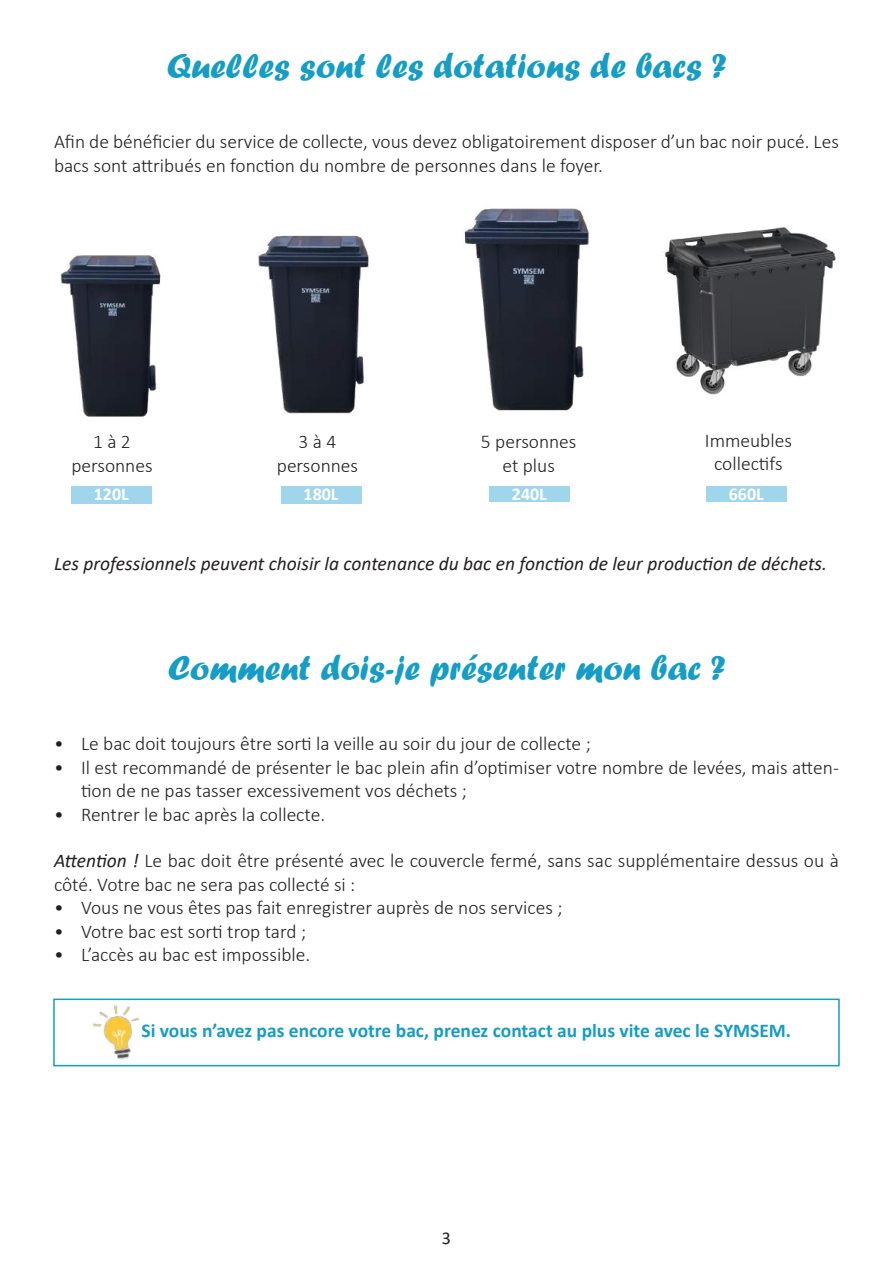
<style>
.page{position:relative;width:893px;height:1263px;background:#fff}
.page>*{position:absolute;margin:0;border:0;box-sizing:border-box;transform-origin:0 0}
.t1{font:36px "Forte";color:#159dc5}
.t2{font:300 19.5px/23.4px "Calibri";color:#231f20;text-align:center}
.t3{font:italic 19.5px "Calibri";color:#231f20}
.t4{font:700 19.5px "Calibri";color:#159dc5}
.t5{font:700 18px "Calibri";color:#fff}
.t6{font:18px "Calibri";color:#231f20}
.s1{font-weight:400;font-style:italic}
</style>
<div class="page">
<img style="left:60px;top:255px;width:101px;height:162px">
<img style="left:258px;top:235px;width:111px;height:179px">
<img style="left:462px;top:208px;width:127px;height:203px">
<img style="left:663px;top:227px;width:173px;height:168px">
<div style="left:489px;top:486px;width:81px;height:16px;background:#9fd6ec"></div>
<div style="left:71px;top:486px;width:81px;height:17px;background:#9fd6ec"></div>
<div style="left:281px;top:486px;width:80px;height:17px;background:#9fd6ec"></div>
<div style="left:706px;top:486px;width:81px;height:16px;background:#9fd6ec"></div>
<div style="left:53px;top:998px;width:787px;height:68px;border:2px solid #159dc5"></div>
<img style="left:93px;top:1005px;width:47px;height:55px">
<h1 class="t1" style="left:167px;top:45px;width:561px">Quelles sont les dotations de bacs ?</h1>
<p class="t2" style="left:54px;top:130px;width:786px;text-align:left">Afin de bénéficier du service de collecte, vous devez obligatoirement disposer d’un bac noir pucé. Les bacs sont attribués en fonction du nombre de personnes dans le foyer.</p>
<p class="t2" style="left:71px;top:430px;width:83px">1 à 2 personnes</p>
<p class="t2" style="left:277px;top:430px;width:83px">3 à 4 personnes</p>
<p class="t2" style="left:481px;top:430px;width:97px">5 personnes et plus</p>
<p class="t2" style="left:705px;top:429px;width:89px">Immeubles collectifs</p>
<p class="t5" style="left:94px;top:481px;width:36px">120L</p>
<p class="t5" style="left:304px;top:481px;width:36px">180L</p>
<p class="t5" style="left:512px;top:481px;width:36px">240L</p>
<p class="t5" style="left:729px;top:481px;width:36px">660L</p>
<p class="t3" style="left:54px;top:550px;width:774px">Les professionnels peuvent choisir la contenance du bac en fonction de leur production de déchets.</p>
<h1 class="t1" style="left:168px;top:647px;width:559px">Comment dois-je présenter mon bac ?</h1>
<p class="t2" style="left:54px;top:732px;width:538px">• Le bac doit toujours être sorti la veille au soir du jour de collecte ;</p>
<p class="t2" style="left:81px;top:755px;width:759px;text-align:left;text-indent:-27px">• Il est recommandé de présenter le bac plein afin d’optimiser votre nombre de levées, mais atten&shy;tion de ne pas tasser excessivement vos déchets ;</p>
<p class="t2" style="left:54px;top:802px;width:273px">• Rentrer le bac après la collecte.</p>
<p class="t2" style="left:54px;top:849px;width:786px;text-align:left"><span class="s1">Attention !</span> Le bac doit être présenté avec le couvercle fermé, sans sac supplémentaire dessus ou à côté. Votre bac ne sera pas collecté si :</p>
<p class="t2" style="left:54px;top:896px;width:510px">• Vous ne vous êtes pas fait enregistrer auprès de nos services ;</p>
<p class="t2" style="left:54px;top:919px;width:254px">• Votre bac est sorti trop tard ;</p>
<p class="t2" style="left:54px;top:942px;width:258px">• L’accès au bac est impossible.</p>
<p class="t4" style="left:141px;top:1017px;width:651px">Si vous n’avez pas encore votre bac, prenez contact au plus vite avec le SYMSEM.</p>
<p class="t6" style="left:442px;top:1225px;width:11px">3</p>
</div>
